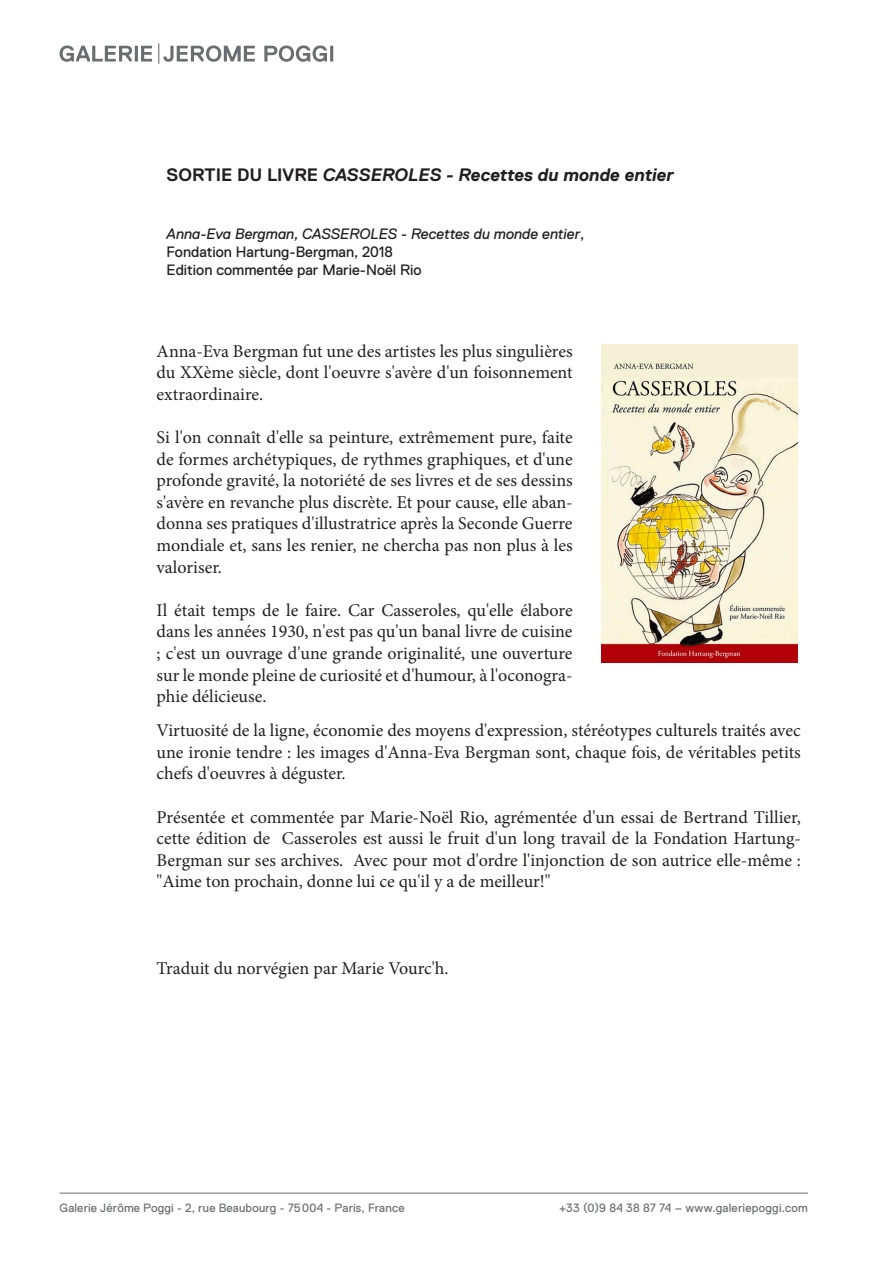
<style>
.page{position:relative;width:893px;height:1263px;background:#fff}
.page>*{position:absolute;margin:0;border:0;box-sizing:border-box;transform-origin:0 0}
.t1{font:18px/21.6px "Minion Pro";color:#231f20;text-align:justify}
.t2{font:italic 700 18px "Replica Pro";color:#231f20}
.t3{font:15px "Replica Pro";color:#231f20}
.t4{font:italic 15px "Replica Pro";color:#231f20}
.t5{font:12px "Replica Pro";letter-spacing:.01em;color:#6c6d70}
.s1{font-style:normal}
</style>
<div class="page">
<hr style="left:60px;top:1193px;width:748px;height:1px;background:#231f20">
<svg style="left:60px;top:43px;width:273px;height:21px"></svg>
<img style="left:601px;top:344px;width:197px;height:318px">
<p class="t2" style="left:167px;top:165px;width:509px"><span class="s1">SORTIE DU LIVRE</span> CASSEROLES - Recettes du monde entier</p>
<p class="t4" style="left:167px;top:225px;width:419px">Anna-Eva Bergman, CASSEROLES - Recettes du monde entier<span class="s1">,</span></p>
<p class="t3" style="left:167px;top:243px;width:228px">Fondation Hartung-Bergman, 2018</p>
<p class="t3" style="left:167px;top:261px;width:256px">Edition commentée par Marie-Noël Rio</p>
<p class="t1" style="left:157px;top:340px;width:418px">Anna-Eva Bergman fut une des artistes les plus singulières du XXème siècle, dont l'oeuvre s'avère d'un foisonnement extraordinaire.</p>
<p class="t1" style="left:157px;top:426px;width:418px">Si l'on connaît d'elle sa peinture, extrêmement pure, faite de formes archétypiques, de rythmes graphiques, et d'une profonde gravité, la notoriété de ses livres et de ses dessins s'avère en revanche plus discrète. Et pour cause, elle aban&shy;donna ses pratiques d'illustratrice après la Seconde Guerre mondiale et, sans les renier, ne chercha pas non plus à les valoriser.</p>
<p class="t1" style="left:157px;top:599px;width:418px">Il était temps de le faire. Car Casseroles, qu'elle élabore dans les années 1930, n'est pas qu'un banal livre de cuisine ; c'est un ouvrage d'une grande originalité, une ouverture sur le monde pleine de curiosité et d'humour, à l'oconogra&shy;phie délicieuse.</p>
<p class="t1" style="left:157px;top:720px;width:646px">Virtuosité de la ligne, économie des moyens d'expression, stéréotypes culturels traités avec une ironie tendre : les images d'Anna-Eva Bergman sont, chaque fois, de véritables petits chefs d'oeuvres à déguster.</p>
<p class="t1" style="left:157px;top:806px;width:646px">Présentée et commentée par Marie-Noël Rio, agrémentée d'un essai de Bertrand Tillier, cette édition de Casseroles est aussi le fruit d'un long travail de la Fondation Hartung-Bergman sur ses archives. Avec pour mot d'ordre l'injonction de son autrice elle-même : "Aime ton prochain, donne lui ce qu'il y a de meilleur!"</p>
<p class="t1" style="left:157px;top:957px;width:293px">Traduit du norvégien par Marie Vourc'h.</p>
<p class="t5" style="left:60px;top:1201px;width:347px">Galerie Jérôme Poggi - 2, rue Beaubourg - 75004 - Paris, France</p>
<p class="t5" style="left:559px;top:1201px;width:250px">+33 (0)9 84 38 87 74 – www.galeriepoggi.com</p>
</div>
